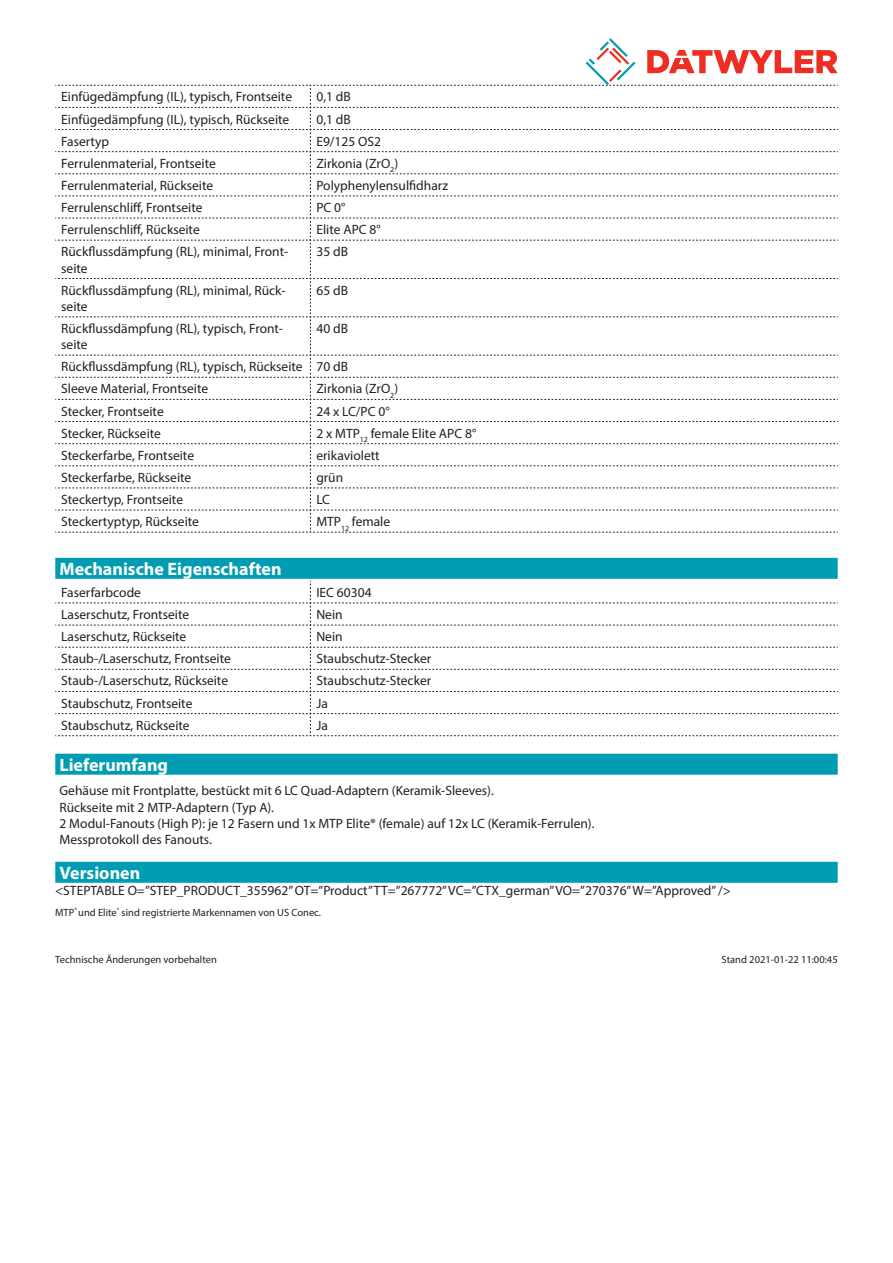
<style>
.page{position:relative;width:893px;height:1263px;background:#fff}
.page>*{position:absolute;margin:0;border:0;box-sizing:border-box;transform-origin:0 0}
.Standard_Head_Proper{font:700 18px "Myriad Pro";color:#fff}
.myriad_light_propert{font:13.5px/16.2px "Myriad Pro";color:#231f20}
.Standard_text{font:13.5px/16.2px "Myriad Pro";color:#231f20}
.Footnote{font:10.5px "Myriad Pro";color:#231f20}
.imagetext{font:10.5px "Myriad Pro";color:#231f20}
</style>
<div class="page">
<div style="left:55px;top:558px;width:783px;height:21px;background:#009cb3"></div>
<svg style="left:55px;top:581px;width:783px;height:155px"></svg>
<div style="left:55px;top:862px;width:783px;height:21px;background:#009cb3"></div>
<div style="left:55px;top:754px;width:783px;height:21px;background:#009cb3"></div>
<svg style="left:55px;top:38px;width:783px;height:495px"></svg>
<p class="myriad_light_propert" style="left:61px;top:89px;width:232px">Einfügedämpfung (IL), typisch, Frontseite</p>
<p class="myriad_light_propert" style="left:316px;top:89px;width:36px">0,1 dB</p>
<p class="myriad_light_propert" style="left:61px;top:111px;width:230px">Einfügedämpfung (IL), typisch, Rückseite</p>
<p class="myriad_light_propert" style="left:316px;top:111px;width:36px">0,1 dB</p>
<p class="myriad_light_propert" style="left:61px;top:133px;width:49px">Fasertyp</p>
<p class="myriad_light_propert" style="left:316px;top:133px;width:66px">E9/125 OS2</p>
<p class="myriad_light_propert" style="left:61px;top:155px;width:156px">Ferrulenmaterial, Frontseite</p>
<p class="myriad_light_propert" style="left:316px;top:155px;width:83px">Zirkonia (ZrO<sub>2</sub>)</p>
<p class="myriad_light_propert" style="left:61px;top:177px;width:153px">Ferrulenmaterial, Rückseite</p>
<p class="myriad_light_propert" style="left:316px;top:177px;width:133px">Polyphenylensulfidharz</p>
<p class="myriad_light_propert" style="left:61px;top:199px;width:143px">Ferrulenschliff, Frontseite</p>
<p class="myriad_light_propert" style="left:316px;top:199px;width:31px">PC 0°</p>
<p class="myriad_light_propert" style="left:61px;top:221px;width:140px">Ferrulenschliff, Rückseite</p>
<p class="myriad_light_propert" style="left:316px;top:221px;width:66px">Elite APC 8°</p>
<p class="myriad_light_propert" style="left:61px;top:243px;width:229px">Rückflussdämpfung (RL), minimal, Front&shy;seite</p>
<p class="myriad_light_propert" style="left:316px;top:243px;width:33px">35 dB</p>
<p class="myriad_light_propert" style="left:61px;top:282px;width:226px">Rückflussdämpfung (RL), minimal, Rück&shy;seite</p>
<p class="myriad_light_propert" style="left:316px;top:282px;width:33px">65 dB</p>
<p class="myriad_light_propert" style="left:61px;top:320px;width:223px">Rückflussdämpfung (RL), typisch, Front&shy;seite</p>
<p class="myriad_light_propert" style="left:316px;top:320px;width:33px">40 dB</p>
<p class="myriad_light_propert" style="left:61px;top:358px;width:243px">Rückflussdämpfung (RL), typisch, Rückseite</p>
<p class="myriad_light_propert" style="left:316px;top:358px;width:33px">70 dB</p>
<p class="myriad_light_propert" style="left:61px;top:381px;width:148px">Sleeve Material, Frontseite</p>
<p class="myriad_light_propert" style="left:316px;top:381px;width:83px">Zirkonia (ZrO<sub>2</sub>)</p>
<p class="myriad_light_propert" style="left:61px;top:403px;width:104px">Stecker, Frontseite</p>
<p class="myriad_light_propert" style="left:316px;top:403px;width:75px">24 x LC/PC 0°</p>
<p class="myriad_light_propert" style="left:61px;top:425px;width:101px">Stecker, Rückseite</p>
<p class="myriad_light_propert" style="left:316px;top:425px;width:161px">2 x MTP<sub>12</sub> female Elite APC 8°</p>
<p class="myriad_light_propert" style="left:61px;top:447px;width:134px">Steckerfarbe, Frontseite</p>
<p class="myriad_light_propert" style="left:316px;top:447px;width:65px">erikaviolett</p>
<p class="myriad_light_propert" style="left:61px;top:469px;width:132px">Steckerfarbe, Rückseite</p>
<p class="myriad_light_propert" style="left:316px;top:469px;width:28px">grün</p>
<p class="myriad_light_propert" style="left:61px;top:491px;width:123px">Steckertyp, Frontseite</p>
<p class="myriad_light_propert" style="left:316px;top:491px;width:15px">LC</p>
<p class="myriad_light_propert" style="left:61px;top:513px;width:139px">Steckertyptyp, Rückseite</p>
<p class="myriad_light_propert" style="left:316px;top:513px;width:75px">MTP<sub>12</sub> female</p>
<p class="Standard_Head_Proper" style="left:60px;top:557px;width:224px">Mechanische Eigenschaften</p>
<p class="myriad_light_propert" style="left:61px;top:584px;width:81px">Faserfarbcode</p>
<p class="myriad_light_propert" style="left:316px;top:584px;width:57px">IEC 60304</p>
<p class="myriad_light_propert" style="left:61px;top:606px;width:129px">Laserschutz, Frontseite</p>
<p class="myriad_light_propert" style="left:316px;top:606px;width:28px">Nein</p>
<p class="myriad_light_propert" style="left:61px;top:628px;width:127px">Laserschutz, Rückseite</p>
<p class="myriad_light_propert" style="left:316px;top:628px;width:28px">Nein</p>
<p class="myriad_light_propert" style="left:61px;top:650px;width:171px">Staub-/Laserschutz, Frontseite</p>
<p class="myriad_light_propert" style="left:316px;top:650px;width:116px">Staubschutz-Stecker</p>
<p class="myriad_light_propert" style="left:61px;top:673px;width:168px">Staub-/Laserschutz, Rückseite</p>
<p class="myriad_light_propert" style="left:316px;top:673px;width:116px">Staubschutz-Stecker</p>
<p class="myriad_light_propert" style="left:61px;top:695px;width:133px">Staubschutz, Frontseite</p>
<p class="myriad_light_propert" style="left:316px;top:695px;width:13px">Ja</p>
<p class="myriad_light_propert" style="left:61px;top:717px;width:130px">Staubschutz, Rückseite</p>
<p class="myriad_light_propert" style="left:316px;top:717px;width:13px">Ja</p>
<p class="Standard_Head_Proper" style="left:60px;top:753px;width:110px">Lieferumfang</p>
<p class="Standard_text" style="left:60px;top:782px;width:536px">Gehäuse mit Frontplatte, bestückt mit 6 LC Quad-Adaptern (Keramik-Sleeves).<br>Rückseite mit 2 MTP-Adaptern (Typ A).<br>2 Modul-Fanouts (High P): je 12 Fasern und 1x MTP Elite® (female) auf 12x LC (Keramik-Ferrulen).<br>Messprotokoll des Fanouts.</p>
<p class="Standard_Head_Proper" style="left:60px;top:861px;width:82px">Versionen</p>
<p class="Standard_text" style="left:55px;top:882px;width:677px">&lt;STEPTABLE O=”STEP_PRODUCT_355962” OT=”Product” TT=”267772” VC=”CTX_german” VO=”270376” W=”Approved” /&gt;</p>
<p class="imagetext" style="left:55px;top:906px;width:267px">MTP<sup>®</sup> und Elite<sup>®</sup> sind registrierte Markennamen von US Conec.</p>
<p class="Footnote" style="left:55px;top:953px;width:163px">Technische Änderungen vorbehalten</p>
<p class="Footnote" style="left:722px;top:953px;width:118px">Stand 2021-01-22 11:00:45</p>
</div>
